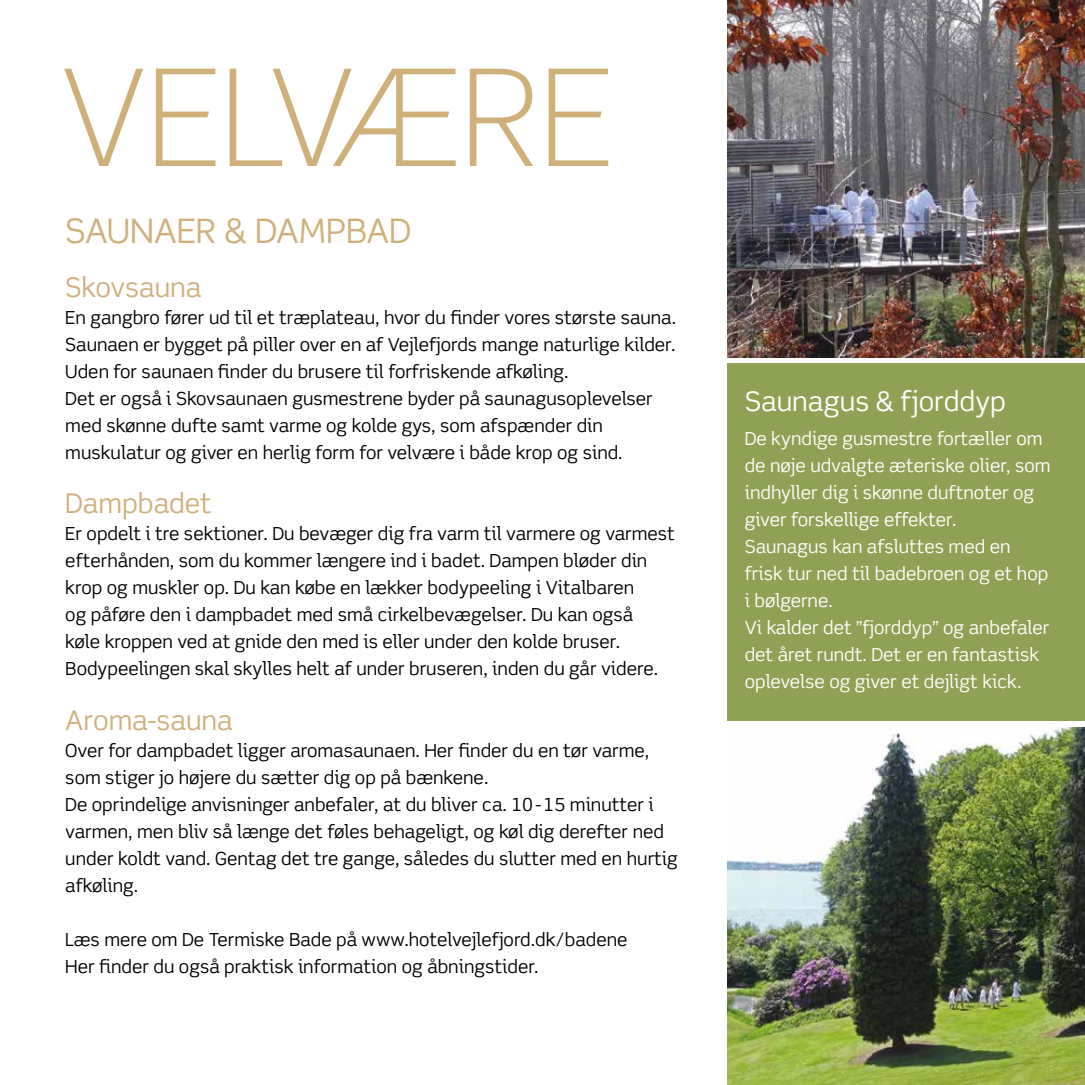
<style>
.page{position:relative;width:1085px;height:1085px;background:#fff}
.page>*{position:absolute;margin:0;border:0;box-sizing:border-box;transform-origin:0 0}
.t1{font:300 135px "Scene";color:#cfb07b}
.t2{font:33.75px "Scene Alt";letter-spacing:-.01em;color:#cfb07b}
.t3{font:27px "Scene Alt";letter-spacing:-.005em;color:#cfb07b}
.t4{font:27px "Scene Alt";color:#fff}
.t5{font:18px/27px "Scene Alt";color:#000}
.t6{font:18px/27px "Scene Alt";color:#fff}
</style>
<div class="page">
<img style="left:727px;top:727px;width:357px;height:357px">
<img style="left:727px;top:0;width:357px;height:357px">
<div style="left:727px;top:364px;width:357px;height:357px;background:#8fa154"></div>
<h1 class="t1" style="left:60px;top:36px;width:554px">VELVÆRE</h1>
<h2 class="t2" style="left:65px;top:210px;width:347px">SAUNAER &amp; DAMPBAD</h2>
<h3 class="t3" style="left:65px;top:270px;width:137px">Skovsauna</h3>
<p class="t5" style="left:65px;top:304px;width:612px">En gangbro fører ud til et træplateau, hvor du finder vores største sauna.<br>Saunaen er bygget på piller over en af Vejlefjords mange naturlige kilder.<br>Uden for saunaen finder du brusere til forfriskende afkøling.<br>Det er også i Skovsaunaen gusmestrene byder på saunagusoplevelser med skønne dufte samt varme og kolde gys, som afspænder din muskulatur og giver en herlig form for velvære i både krop og sind.</p>
<h3 class="t3" style="left:65px;top:486px;width:148px">Dampbadet</h3>
<p class="t5" style="left:65px;top:520px;width:611px">Er opdelt i tre sektioner. Du bevæger dig fra varm til varmere og varmest efterhånden, som du kommer længere ind i badet. Dampen bløder din krop og muskler op. Du kan købe en lækker bodypeeling i Vitalbaren<br>og påføre den i dampbadet med små cirkelbevægelser. Du kan også<br>køle kroppen ved at gnide den med is eller under den kolde bruser.<br>Bodypeelingen skal skylles helt af under bruseren, inden du går videre.</p>
<h3 class="t3" style="left:65px;top:702px;width:169px">Aroma-sauna</h3>
<p class="t5" style="left:65px;top:736px;width:614px">Over for dampbadet ligger aromasaunaen. Her finder du en tør varme, som stiger jo højere du sætter dig op på bænkene.<br>De oprindelige anvisninger anbefaler, at du bliver ca. 10-15 minutter i varmen, men bliv så længe det føles behageligt, og køl dig derefter ned under koldt vand. Gentag det tre gange, således du slutter med en hurtig afkøling.</p>
<p class="t5" style="left:65px;top:925px;width:563px">Læs mere om De Termiske Bade på www.hotelvejlefjord.dk/badene<br>Her finder du også praktisk information og åbningstider.</p>
<h3 class="t4" style="left:744px;top:384px;width:263px">Saunagus &amp; fjorddyp</h3>
<p class="t6" style="left:744px;top:424px;width:307px">De kyndige gusmestre fortæller om de nøje udvalgte æteriske olier, som indhyller dig i skønne duftnoter og giver forskellige effekter.<br>Saunagus kan afsluttes med en frisk tur ned til badebroen og et hop i bølgerne.<br>Vi kalder det ”fjorddyp” og anbefaler det året rundt. Det er en fantastisk oplevelse og giver et dejligt kick.</p>
</div>
